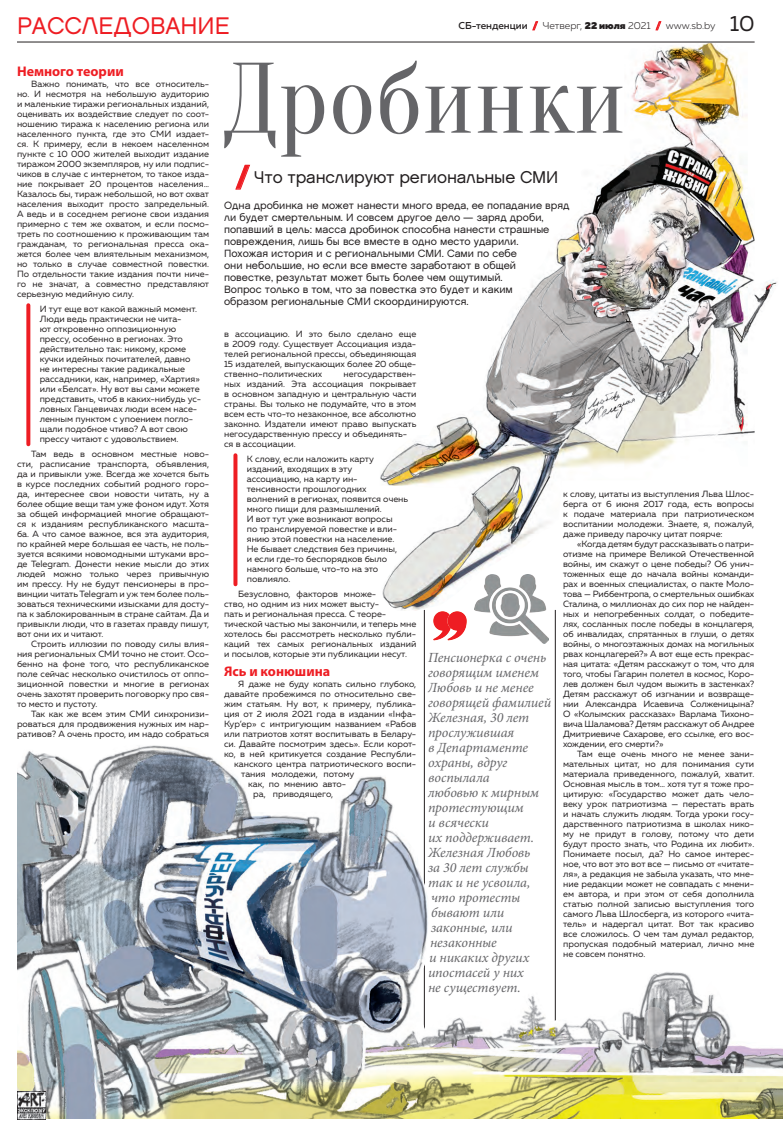
<style>
.page{position:relative;width:783px;height:1134px;background:#fff}
.page>*{position:absolute;margin:0;border:0;box-sizing:border-box;transform-origin:0 0}
.заг2{font:100px "Oranienbaum";color:#656568}
.t1{font:900 29px "Muller";color:#ee1d23}
.Колонтитул{font:24px "Chalet London Nineteen Sixty";color:#ee1d23}
.t2{font:22px "Muller";color:#231f20}
.надзаголовок{font:17px "Chalet London Nineteen Sixty";letter-spacing:-.01em;color:#231f20}
.выноска_с_запятыми{font:italic 14px/15px "Minion Pro";letter-spacing:-.005em;color:#656568}
.подзаголовок_красный{font:700 14px "Myriad Pro";color:#ee1d23}
.лид{font:10.5px/12px "Chalet London Nineteen Sixty";color:#231f20}
.t3{font:300 10px "Muller";color:#231f20}
.врезка_красная{font:9px/10px "Muller";color:#231f20;text-align:justify}
.s1{font-weight:500}
.s2{font-weight:900;color:#ee1d23}
.s3{font-weight:900}
</style>
<div class="page">
<hr style="left:555px;top:610px;width:1px;height:491px;background:#231f20">
<hr style="left:424px;top:610px;width:1px;height:491px;background:#231f20">
<img style="left:433px;top:611px;width:8px;height:30px">
<img style="left:441px;top:611px;width:26px;height:30px">
<svg style="left:26px;top:305px;width:4px;height:139px"></svg>
<svg style="left:233px;top:455px;width:4px;height:129px"></svg>
<img style="left:477px;top:611px;width:71px;height:32px">
<svg style="left:235px;top:165px;width:15px;height:25px"></svg>
<img style="left:17px;top:745px;width:765px;height:375px">
<img style="left:380px;top:42px;width:397px;height:569px">
<svg style="left:532px;top:21px;width:6px;height:9px"></svg>
<svg style="left:655px;top:21px;width:6px;height:9px"></svg>
<hr style="left:17px;top:42px;width:737px;height:1px;background:#231f20">
<img style="left:17px;top:1091px;width:28px;height:29px">
<p class="Колонтитул" style="left:17px;top:11px;width:214px">РАССЛЕДОВАНИЕ</p>
<p class="t2" style="left:729px;top:9px;width:26px">10</p>
<p class="t3" style="left:458px;top:20px;width:258px"><span class="s1">СБ-тенденции</span> <span class="s2">/</span> Четверг, <span class="s3">22 июля</span> 2021 <span class="s2">/</span> www.sb.by</p>
<p class="заг2" style="left:224px;top:43px;width:403px">Дробинки</p>
<p class="подзаголовок_красный" style="left:17px;top:62px;width:108px">Немного теории</p>
<p class="врезка_красная" style="left:17px;top:78px;width:194px;text-indent:14px">Важно понимать, что все относитель&shy;но. И несмотря на небольшую аудиторию и маленькие тиражи региональных изданий, оценивать их воздействие следует по соот&shy;ношению тиража к населению региона или населенного пункта, где это СМИ издает&shy;ся. К примеру, если в некоем населенном пункте с 10 000 жителей выходит издание тиражом 2000 экземпляров, ну или подпис&shy;чиков в случае с интернетом, то такое изда&shy;ние покрывает 20 процентов населения… Казалось бы, тираж небольшой, но вот охват населения выходит просто запредельный.<br>А ведь и в соседнем регионе свои издания примерно с тем же охватом, и если посмо&shy;треть по соотношению к проживающим там гражданам, то региональная пресса ока&shy;жется более чем влиятельным механизмом, но только в случае совместной повестки.<br>По отдельности такие издания почти ниче&shy;го не значат, а совместно представляют серьезную медийную силу.</p>
<p class="врезка_красная" style="left:40px;top:304px;width:163px;text-align:left">И тут еще вот какой важный момент.<br>Люди ведь практически не чита-<br>ют откровенно оппозиционную прессу, особенно в регионах. Это действительно так: никому, кроме кучки идейных почитателей, давно не интересны такие радикальные рассадники, как, например, «Хартия» или «Белсат». Ну вот вы сами можете представить, чтоб в каких-нибудь ус&shy;ловных Ганцевичах люди всем насе&shy;ленным пунктом с упоением погло&shy;щали подобное чтиво? А вот свою прессу читают с удовольствием.</p>
<p class="врезка_красная" style="left:17px;top:448px;width:194px;text-indent:14px">Там ведь в основном местные ново&shy;сти, расписание транспорта, объявления, да и привыкли уже. Всегда же хочется быть в курсе последних событий родного горо&shy;да, интереснее свои новости читать, ну а более общие вещи там уже фоном идут. Хотя за общей информацией многие обращают&shy;ся к изданиям республиканского масшта&shy;ба. А что самое важное, вся эта аудитория, по крайней мере большая ее часть, не поль&shy;зуется всякими новомодными штуками вро&shy;де Telegram. Донести некие мысли до этих людей можно только через привычную им прессу. Ну не будут пенсионеры в про&shy;винции читать Telegram и уж тем более поль&shy;зоваться техническими изысками для досту&shy;па к заблокированным в стране сайтам. Да и привыкли люди, что в газетах правду пишут, вот они их и читают.</p>
<p class="врезка_красная" style="left:17px;top:638px;width:194px;text-indent:14px">Строить иллюзии по поводу силы влия&shy;ния региональных СМИ точно не стоит. Осо&shy;бенно на фоне того, что республиканское поле сейчас несколько очистилось от оппо&shy;зиционной повестки и многие в регионах очень захотят проверить поговорку про свя&shy;то место и пустоту.</p>
<p class="врезка_красная" style="left:17px;top:708px;width:194px;text-indent:14px">Так как же всем этим СМИ синхронизи&shy;роваться для продвижения нужных им нар&shy;ративов? А очень просто, им надо собраться</p>
<p class="t1" style="left:235px;top:159px;width:16px">/</p>
<p class="надзаголовок" style="left:254px;top:167px;width:306px">Что транслируют региональные СМИ</p>
<p class="лид" style="left:224px;top:199px;width:347px">Одна дробинка не может нанести много вреда, ее попадание вряд ли будет смертельным. И совсем другое дело — заряд дроби, попавший в цель: масса дробинок способна нанести страшные повреждения, лишь бы все вместе в одно место ударили.<br>Похожая история и с региональными СМИ. Сами по себе<br>они небольшие, но если все вместе заработают в общей<br>повестке, результат может быть более чем ощутимый.<br>Вопрос только в том, что за повестка это будет и каким<br>образом региональные СМИ скоординируются.</p>
<p class="врезка_красная" style="left:224px;top:328px;width:194px">в ассоциацию. И это было сделано еще в 2009 году. Существует Ассоциация изда&shy;телей региональной прессы, объединяющая 15 издателей, выпускающих более 20 обще&shy;ственно-политических</p>
<p class="врезка_красная" style="left:224px;top:368px;width:194px;text-align:left;text-indent:119px">негосударствен&shy;ных изданий. Эта ассоциация покрывает в основном западную и центральную части страны. Вы только не подумайте, что в этом всем есть что-то незаконное, все абсолютно законно. Издатели имеют право выпускать негосударственную прессу и объединять&shy;ся в ассоциации.</p>
<p class="врезка_красная" style="left:247px;top:454px;width:163px;text-align:left">К слову, если наложить карту изданий, входящих в эту ассоциацию, на карту ин&shy;тенсивности прошлогодних волнений в регионах, появится очень много пищи для размышлений.<br>И вот тут уже возникают вопросы<br>по транслируемой повестке и вли&shy;янию этой повестки на население.<br>Не бывает следствия без причины,<br>и если где-то беспорядков было намного больше, что-то на это повлияло.</p>
<p class="врезка_красная" style="left:224px;top:588px;width:194px;text-align:left;text-indent:14px">Безусловно, факторов множе-<br>ство, но одним из них может высту-<br>пать и региональная пресса. С теоре&shy;тической частью мы закончили, и теперь мне хотелось бы рассмотреть несколько публи&shy;каций тех самых региональных изданий и посылов, которые эти публикации несут.</p>
<p class="подзаголовок_красный" style="left:224px;top:662px;width:108px">Ясь и конюшина</p>
<p class="врезка_красная" style="left:238px;top:678px;width:179px">Я даже не буду копать сильно глубоко,</p>
<p class="врезка_красная" style="left:224px;top:688px;width:194px">давайте пробежимся по относительно све-</p>
<p class="врезка_красная" style="left:224px;top:698px;width:194px">жим статьям. Ну вот, к примеру, публика-</p>
<p class="врезка_красная" style="left:224px;top:708px;width:194px">ция от 2 июля 2021 года в издании «Iнфа-</p>
<p class="врезка_красная" style="left:224px;top:718px;width:194px">Кур’ер» с интригующим названием «Рабов</p>
<p class="врезка_красная" style="left:224px;top:728px;width:194px">или патриотов хотят воспитывать в Белару-</p>
<p class="врезка_красная" style="left:224px;top:738px;width:194px">си. Давайте посмотрим здесь». Если корот-</p>
<p class="врезка_красная" style="left:224px;top:748px;width:194px">ко, в ней критикуется создание Республи-</p>
<p class="врезка_красная" style="left:234px;top:758px;width:183px">канского центра патриотического воспи-</p>
<p class="врезка_красная" style="left:241px;top:768px;width:115px">тания молодежи, потому</p>
<p class="врезка_красная" style="left:248px;top:778px;width:100px">как, по мнению авто-</p>
<p class="врезка_красная" style="left:253px;top:788px;width:82px">ра, приводящего,</p>
<p class="врезка_красная" style="left:563px;top:488px;width:193px">к слову, цитаты из выступления Льва Шлос&shy;берга от 6 июня 2017 года, есть вопросы к подаче материала при патриотическом воспитании молодежи. Знаете, я, пожалуй, даже приведу парочку цитат поярче:</p>
<p class="врезка_красная" style="left:563px;top:538px;width:193px;text-indent:14px">«Когда детям будут рассказывать о патри&shy;отизме на примере Великой Отечественной войны, им скажут о цене победы? Об унич&shy;тоженных еще до начала войны команди&shy;рах и военных специалистах, о пакте Моло&shy;това — Риббентропа, о смертельных ошибках Сталина, о миллионах до сих пор не найден&shy;ных и непогребенных солдат, о победите&shy;лях, сосланных после победы в концлагеря, об инвалидах, спрятанных в глуши, о детях войны, о многоэтажных домах на могильных рвах концлагерей?» А вот еще есть прекрас&shy;ная цитата: «Детям расскажут о том, что для того, чтобы Гагарин полетел в космос, Коро&shy;лев должен был чудом выжить в застенках?<br>Детям расскажут об изгнании и возвраще&shy;нии Александра Исаевича Солженицына?<br>О «Колымских рассказах» Варлама Тихоно&shy;вича Шаламова? Детям расскажут об Андрее Дмитриевиче Сахарове, его ссылке, его вос&shy;хождении, его смерти?»</p>
<p class="врезка_красная" style="left:563px;top:748px;width:193px;text-indent:14px">Там еще очень много не менее зани&shy;мательных цитат, но для понимания сути материала приведенного, пожалуй, хватит.<br>Основная мысль в том… хотя тут я тоже про&shy;цитирую: «Государство может дать чело&shy;веку урок патриотизма — перестать врать и начать служить людям. Тогда уроки госу&shy;дарственного патриотизма в школах нико&shy;му не придут в голову, потому что дети будут просто знать, что Родина их любит».<br>Понимаете посыл, да? Но самое интерес&shy;ное, что вот это вот все — письмо от «читате&shy;ля», а редакция не забыла указать, что мне&shy;ние редакции может не совпадать с мнени&shy;ем автора, и при этом от себя дополнила статью полной записью выступления того самого Льва Шлосберга, из которого «чита&shy;тель» и надергал цитат. Вот так красиво все сложилось. О чем там думал редактор, пропуская подобный материал, лично мне не совсем понятно.</p>
<p class="выноска_с_запятыми" style="left:428px;top:650px;width:125px">Пенсионерка с очень говорящим именем<br>Любовь и не менее говорящей фамилией<br>Железная, 30 лет прослужившая<br>в Департаменте охраны, вдруг воспылала<br>любовью к мирным протестующим<br>и всячески<br>их поддерживает.<br>Железная Любовь<br>за 30 лет службы так и не усвоила, что протесты бывают или законные, или незаконные<br>и никаких других ипостасей у них<br>не существует.</p>
</div>
